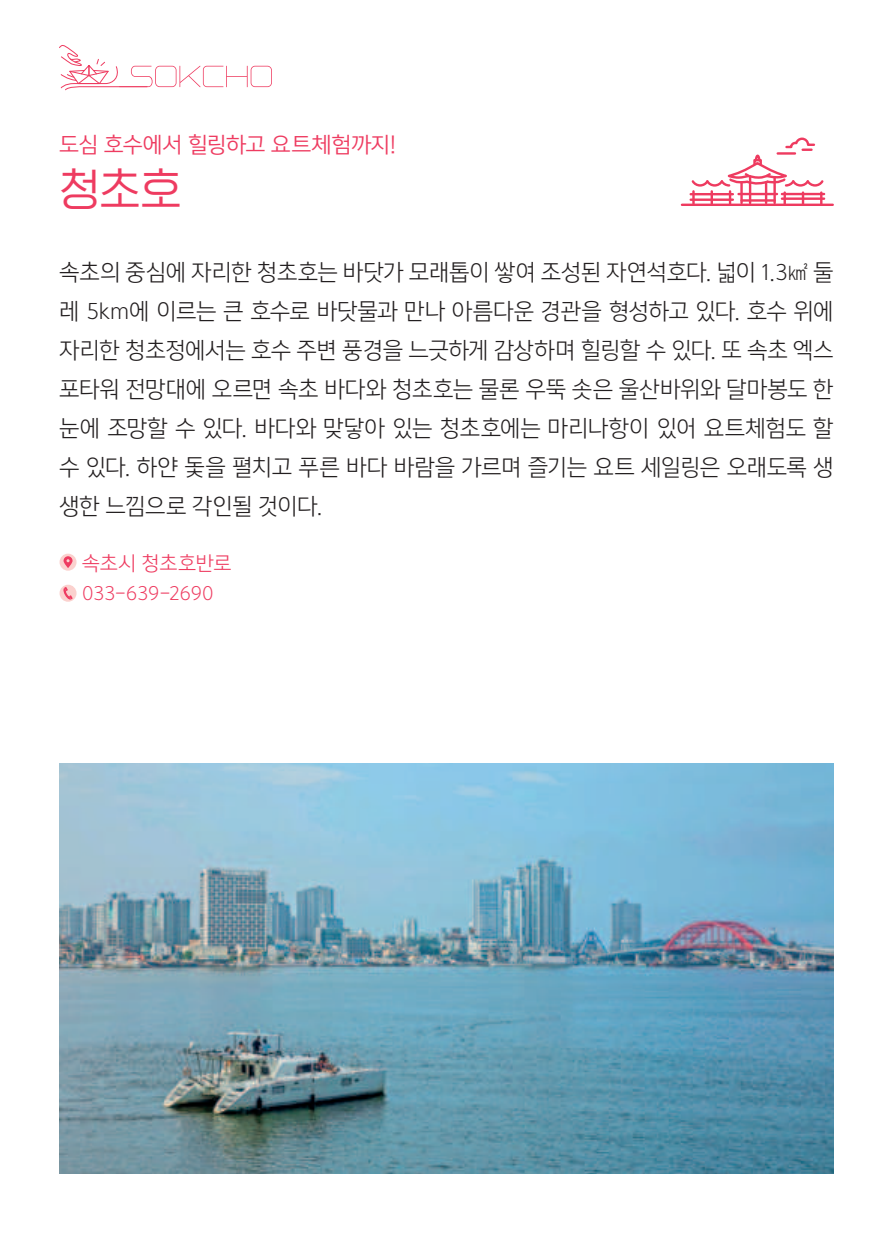
<style>
.page{position:relative;width:893px;height:1259px;background:#fff}
.page>*{position:absolute;margin:0;border:0;box-sizing:border-box;transform-origin:0 0}
.t1{font:45px "HGG Gothicssi 40 g";color:#ee3b60}
.t2{font:22.5px/39px "Yoon Gothic Pro 730";letter-spacing:.01em;color:#231f20;text-align:justify}
.t3{font:21px "Yoon Gothic Pro 740";letter-spacing:.015em;color:#ee3b60}
.t4{font:19.5px/30px "Yoon Gothic Pro 730";letter-spacing:.015em;color:#ee3b60}
</style>
<div class="page">
<div style="left:60px;top:553px;width:17px;height:17px;background:#fbd1ce;border-radius:50%"></div>
<svg style="left:64px;top:556px;width:9px;height:12px"></svg>
<div style="left:60px;top:585px;width:17px;height:17px;background:#fbd1ce;border-radius:50%"></div>
<svg style="left:62px;top:587px;width:11px;height:13px"></svg>
<img style="left:60px;top:763px;width:773px;height:411px">
<hr style="left:682px;top:204px;width:151px;height:2px;background:#ee3b60">
<svg style="left:689px;top:137px;width:137px;height:67px"></svg>
<hr style="left:778px;top:152px;width:17px;height:3px;background:#ee3b60">
<svg style="left:59px;top:45px;width:213px;height:46px"></svg>
<p class="t3" style="left:60px;top:131px;width:338px">도심 호수에서 힐링하고 요트체험까지!</p>
<h1 class="t1" style="left:60px;top:165px;width:123px">청초호</h1>
<p class="t2" style="left:60px;top:253px;width:775px">속초의 중심에 자리한 청초호는 바닷가 모래톱이 쌓여 조성된 자연석호다. 넓이 1.3㎢ 둘 레 5km에 이르는 큰 호수로 바닷물과 만나 아름다운 경관을 형성하고 있다. 호수 위에 자리한 청초정에서는 호수 주변 풍경을 느긋하게 감상하며 힐링할 수 있다. 또 속초 엑스 포타워 전망대에 오르면 속초 바다와 청초호는 물론 우뚝 솟은 울산바위와 달마봉도 한 눈에 조망할 수 있다. 바다와 맞닿아 있는 청초호에는 마리나항이 있어 요트체험도 할 수 있다. 하얀 돛을 펼치고 푸른 바다 바람을 가르며 즐기는 요트 세일링은 오래도록 생 생한 느낌으로 각인될 것이다.</p>
<p class="t4" style="left:82px;top:548px;width:151px">속초시 청초호반로<br>033-639-2690</p>
</div>
